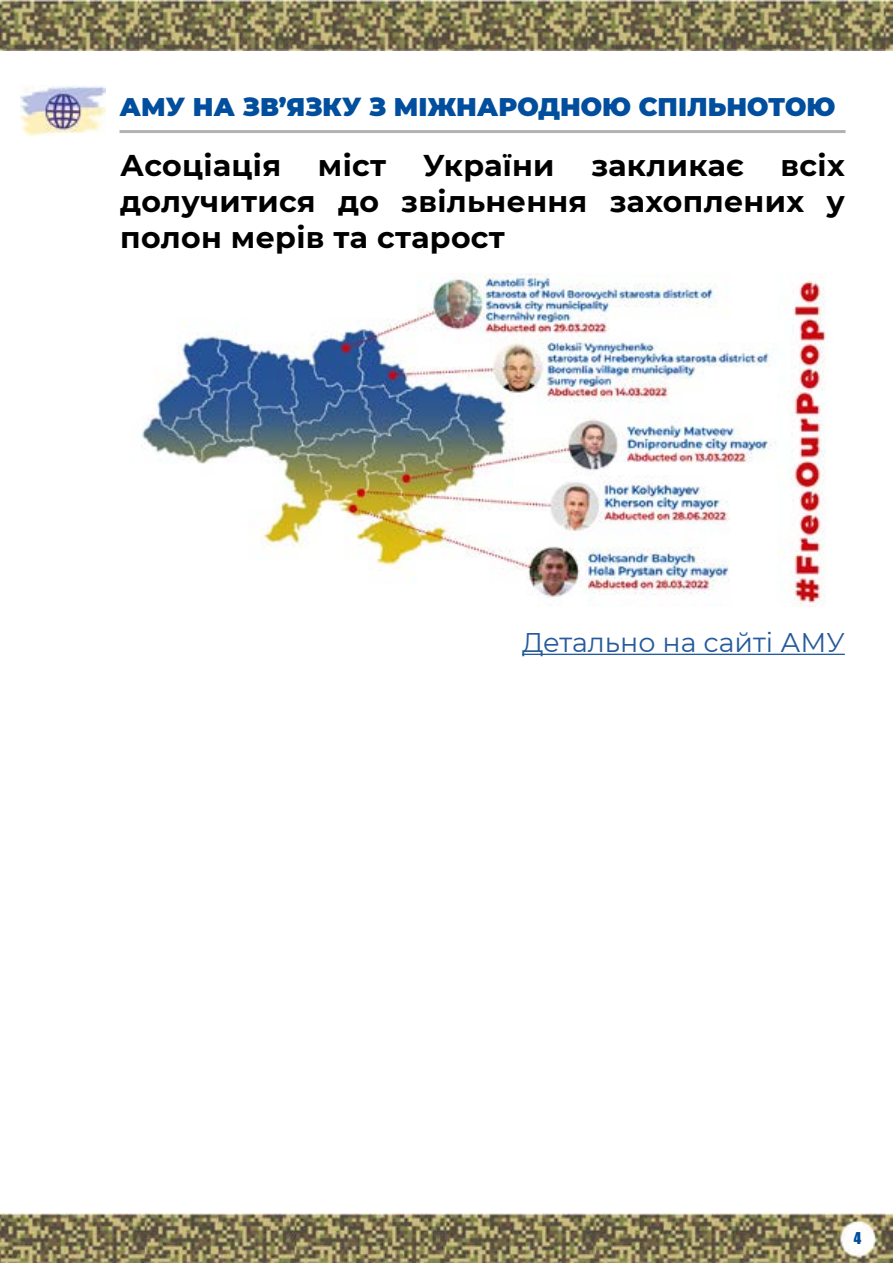
<style>
.page{position:relative;width:893px;height:1263px;background:#fff}
.page>*{position:absolute;margin:0;border:0;box-sizing:border-box;transform-origin:0 0}
.t1{font:700 30px/36px "Montserrat";letter-spacing:.01em;color:#000;text-align:justify}
.t2{font:27px "Montserrat";color:#275b9b}
.t3{font:900 25.5px "Montserrat";color:#004e9d}
.t4{font:15px "Impact";color:#004e9d}
</style>
<div class="page">
<img style="left:0;top:0;width:893px;height:50px">
<img style="left:0;top:1213px;width:893px;height:50px">
<hr style="left:120px;top:130px;width:726px;height:3px;background:#b3b2b2">
<img style="left:20px;top:85px;width:85px;height:51px">
<hr style="left:522px;top:654px;width:323px;height:1px;background:#275b9b">
<img style="left:141px;top:273px;width:685px;height:333px">
<p class="t3" style="left:120px;top:88px;width:717px">АМУ НА ЗВ’ЯЗКУ З МІЖНАРОДНОЮ СПІЛЬНОТОЮ</p>
<p class="t1" style="left:120px;top:146px;width:726px">Асоціація міст України закликає всіх долучитися до звільнення захоплених у полон мерів та старост</p>
<p class="t2" style="left:522px;top:624px;width:324px">Детально на сайті АМУ</p>
<p class="t4" style="left:854px;top:1226px;width:9px">4</p>
</div>
